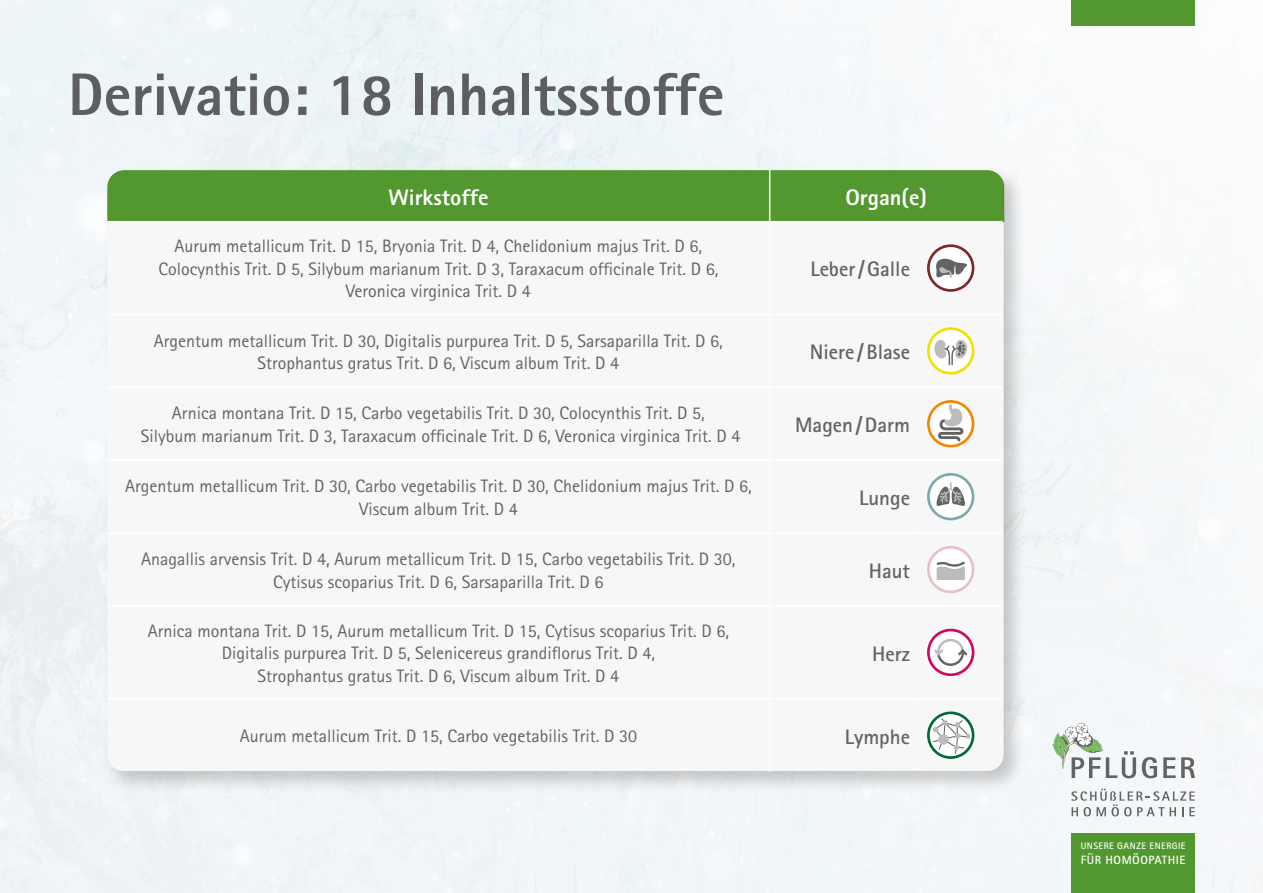
<style>
.page{position:relative;width:1263px;height:893px;background:#f3f7f9}
.page>*{position:absolute;margin:0;border:0;box-sizing:border-box;transform-origin:0 0}
.t1{font:800 60px "Rotis Sans Serif";color:#646363}
.t2{font:800 22.5px "Rotis Sans Serif";color:#fff}
.t3{font:700 21px "Rotis Sans Serif";color:#646363}
.t4{font:18px/22.5px "Rotis Sans Serif";color:#646363;text-align:center}
.t5{font:700 12px "Rotis Sans Serif";letter-spacing:.045em;color:#fff}
.t6{font:700 9.3px "Rotis Sans Serif";letter-spacing:.05em;color:#fff}
</style>
<div class="page">
<svg style="left:1142px;top:757px;width:15px;height:21px"></svg>
<svg style="left:1163px;top:757px;width:32px;height:21px"></svg>
<svg style="left:1071px;top:789px;width:124px;height:27px"></svg>
<svg style="left:1052px;top:723px;width:84px;height:55px"></svg>
<div style="left:1071px;top:833px;width:124px;height:60px;background:#52982f"></div>
<div style="left:1071px;top:0;width:124px;height:26px;background:#52982f"></div>
<div style="left:101px;top:164px;width:927px;height:631px;background:#000;opacity:.2"></div>
<div style="left:107px;top:175px;width:899px;height:598px;background:#000;opacity:.3"></div>
<hr style="left:107px;top:221px;width:663px;height:1px;background:#fff">
<hr style="left:770px;top:221px;width:148px;height:1px;background:#fff">
<hr style="left:918px;top:221px;width:85px;height:1px;background:#fff">
<hr style="left:107px;top:314px;width:663px;height:1px;background:#fff">
<hr style="left:770px;top:314px;width:148px;height:1px;background:#fff">
<hr style="left:918px;top:314px;width:85px;height:1px;background:#fff">
<hr style="left:107px;top:387px;width:663px;height:1px;background:#fff">
<hr style="left:770px;top:387px;width:148px;height:1px;background:#fff">
<hr style="left:918px;top:387px;width:85px;height:1px;background:#fff">
<hr style="left:107px;top:459px;width:663px;height:2px;background:#fff">
<hr style="left:770px;top:459px;width:148px;height:2px;background:#fff">
<hr style="left:918px;top:459px;width:85px;height:2px;background:#fff">
<hr style="left:107px;top:532px;width:663px;height:2px;background:#fff">
<hr style="left:770px;top:532px;width:148px;height:2px;background:#fff">
<hr style="left:918px;top:532px;width:85px;height:2px;background:#fff">
<hr style="left:107px;top:605px;width:663px;height:2px;background:#fff">
<hr style="left:770px;top:605px;width:148px;height:2px;background:#fff">
<hr style="left:918px;top:605px;width:85px;height:2px;background:#fff">
<hr style="left:107px;top:698px;width:663px;height:1px;background:#fff">
<hr style="left:770px;top:698px;width:148px;height:1px;background:#fff">
<hr style="left:918px;top:698px;width:85px;height:1px;background:#fff">
<hr style="left:769px;top:170px;width:1px;height:51px;background:#fff">
<hr style="left:769px;top:222px;width:1px;height:92px;background:#fff">
<hr style="left:769px;top:315px;width:1px;height:72px;background:#fff">
<hr style="left:769px;top:388px;width:1px;height:71px;background:#fff">
<hr style="left:769px;top:461px;width:1px;height:71px;background:#fff">
<hr style="left:769px;top:534px;width:1px;height:71px;background:#fff">
<hr style="left:769px;top:607px;width:1px;height:91px;background:#fff">
<hr style="left:769px;top:699px;width:1px;height:73px;background:#fff">
<svg style="left:927px;top:244px;width:47px;height:48px"></svg>
<svg style="left:927px;top:327px;width:47px;height:48px"></svg>
<svg style="left:927px;top:400px;width:47px;height:47px"></svg>
<svg style="left:927px;top:473px;width:47px;height:47px"></svg>
<svg style="left:927px;top:546px;width:47px;height:47px"></svg>
<svg style="left:927px;top:629px;width:47px;height:47px"></svg>
<svg style="left:927px;top:711px;width:47px;height:48px"></svg>
<h1 class="t1" style="left:68px;top:56px;width:658px">Derivatio: 18 Inhaltsstoffe</h1>
<p class="t2" style="left:388px;top:183px;width:101px">Wirkstoffe</p>
<p class="t2" style="left:845px;top:183px;width:83px">Organ(e)</p>
<p class="t4" style="left:158px;top:235px;width:561px">Aurum metallicum Trit. D 15, Bryonia Trit. D 4, Chelidonium majus Trit. D 6,<br>Colocynthis Trit. D 5, Silybum marianum Trit. D 3, Taraxacum officinale Trit. D 6,<br>Veronica virginica Trit. D 4</p>
<p class="t3" style="left:810px;top:256px;width:101px">Leber/Galle</p>
<p class="t4" style="left:154px;top:329px;width:570px">Argentum metallicum Trit. D 30, Digitalis purpurea Trit. D 5, Sarsaparilla Trit. D 6,<br>Strophantus gratus Trit. D 6, Viscum album Trit. D 4</p>
<p class="t3" style="left:810px;top:339px;width:102px">Niere /Blase</p>
<p class="t4" style="left:141px;top:402px;width:601px">Arnica montana Trit. D 15, Carbo vegetabilis Trit. D 30, Colocynthis Trit. D 5,<br>Silybum marianum Trit. D 3, Taraxacum officinale Trit. D 6, Veronica virginica Trit. D 4</p>
<p class="t3" style="left:795px;top:412px;width:116px">Magen/Darm</p>
<p class="t4" style="left:125px;top:475px;width:628px">Argentum metallicum Trit. D 30, Carbo vegetabilis Trit. D 30, Chelidonium majus Trit. D 6,<br>Viscum album Trit. D 4</p>
<p class="t3" style="left:859px;top:485px;width:52px">Lunge</p>
<p class="t4" style="left:141px;top:548px;width:596px">Anagallis arvensis Trit. D 4, Aurum metallicum Trit. D 15, Carbo vegetabilis Trit. D 30,<br>Cytisus scoparius Trit. D 6, Sarsaparilla Trit. D 6</p>
<p class="t3" style="left:869px;top:557px;width:43px">Haut</p>
<p class="t4" style="left:148px;top:619px;width:583px">Arnica montana Trit. D 15, Aurum metallicum Trit. D 15, Cytisus scoparius Trit. D 6,<br>Digitalis purpurea Trit. D 5, Selenicereus grandiflorus Trit. D 4,<br>Strophantus gratus Trit. D 6, Viscum album Trit. D 4</p>
<p class="t3" style="left:872px;top:640px;width:39px">Herz</p>
<p class="t4" style="left:240px;top:725px;width:399px">Aurum metallicum Trit. D 15, Carbo vegetabilis Trit. D 30</p>
<p class="t3" style="left:845px;top:723px;width:67px">Lymphe</p>
<p class="t6" style="left:1081px;top:840px;width:106px">UNSERE GANZE ENERGIE</p>
<p class="t5" style="left:1081px;top:852px;width:106px">FÜR HOMÖOPATHIE</p>
</div>
